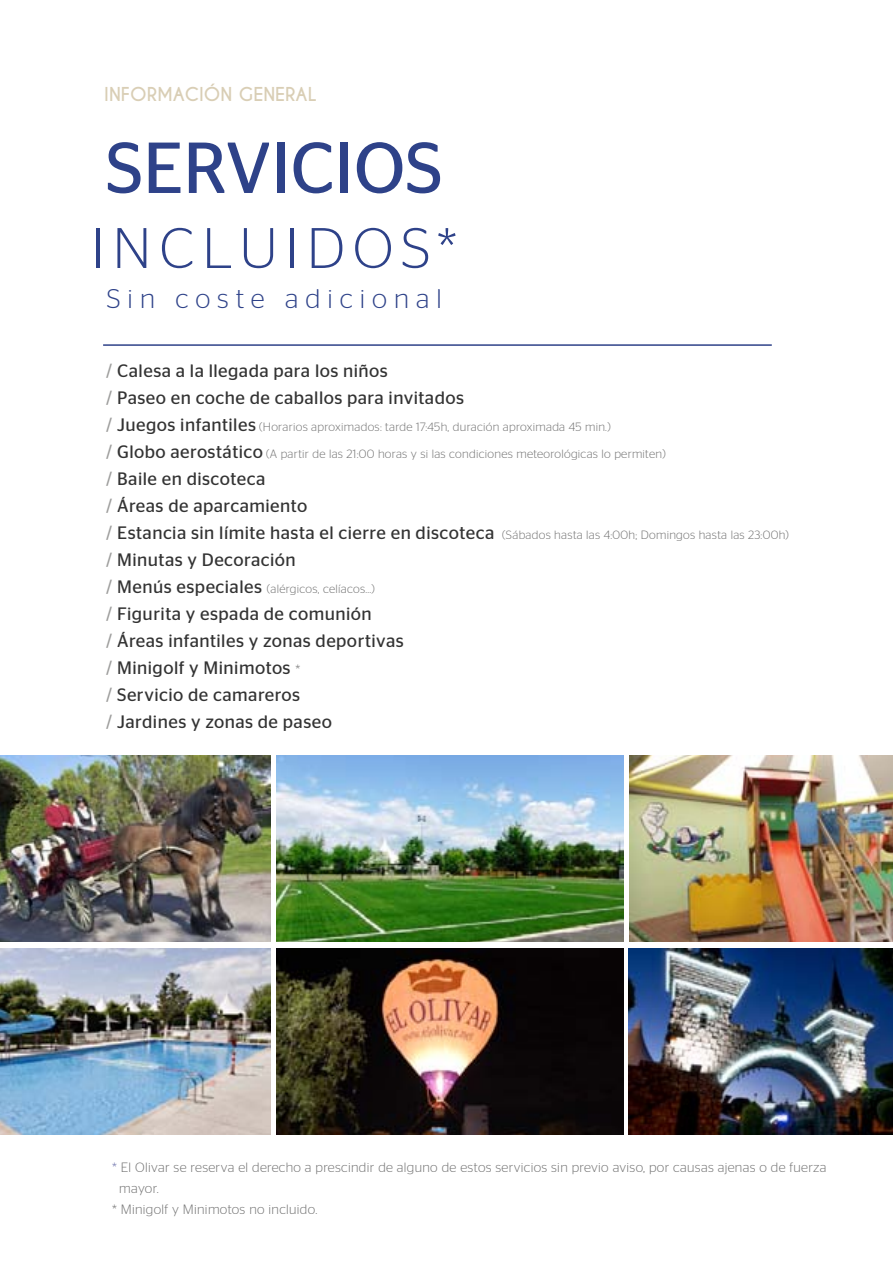
<style>
.page{position:relative;width:893px;height:1263px;background:#fff}
.page>*{position:absolute;margin:0;border:0;box-sizing:border-box;transform-origin:0 0}
.t1{font:72px "Stag Sans";color:#2e4289}
.t2{font:300 57px "Stag Sans";letter-spacing:.14em;color:#2e4289}
.t3{font:300 27px "Stag Sans";letter-spacing:.26em;color:#2e4289}
.t4{font:18px/27px "Stag Sans";letter-spacing:.025em;color:#333}
.t5{font:700 18px "Caviar Dreams";color:#d9ceb5}
.t6{font:300 13.5px "Stag Sans";letter-spacing:.025em;color:#707070}
.t7{font:300 12px "Stag Sans";letter-spacing:.025em;color:#707070}
.s1{color:#9d9d9c}
.s2{font-weight:400;font-size:18px;color:#9d9d9c}
.s3{font-weight:400;font-size:18px;color:#333}
.s4{font-weight:300;font-size:13.5px;color:#707070}
.s5{color:#6b70aa}
</style>
<div class="page">
<hr style="left:103px;top:344px;width:669px;height:2px;background:#2e4289">
<img style="left:0;top:948px;width:270px;height:186px">
<img style="left:276px;top:948px;width:347px;height:186px">
<img style="left:629px;top:948px;width:264px;height:186px">
<img style="left:277px;top:756px;width:347px;height:186px">
<img style="left:0;top:756px;width:271px;height:186px">
<img style="left:629px;top:756px;width:264px;height:186px">
<h3 class="t5" style="left:104px;top:83px;width:214px">INFORMACIÓN GENERAL</h3>
<h1 class="t1" style="left:106px;top:127px;width:338px">SERVICIOS</h1>
<h2 class="t2" style="left:91px;top:217px;width:367px">INCLUIDOS*</h2>
<h3 class="t3" style="left:107px;top:284px;width:336px">Sin coste adicional</h3>
<h3 class="t4" style="left:106px;top:357px;width:359px"><span class="s1">/</span> Calesa a la llegada para los niños<br><span class="s1">/</span> Paseo en coche de caballos para invitados</h3>
<p class="t7" style="left:106px;top:420px;width:506px"><span class="s2">/</span> <span class="s3">Juegos infantiles</span> (Horarios aproximados: tarde 17:45h, duración aproximada 45 min.)</p>
<p class="t7" style="left:106px;top:447px;width:561px"><span class="s2">/</span> <span class="s3">Globo aerostático</span> (A partir de las 21:00 horas y si las condiciones meteorológicas lo permiten)</p>
<h3 class="t4" style="left:106px;top:465px;width:203px"><span class="s1">/</span> Baile en discoteca<br><span class="s1">/</span> Áreas de aparcamiento</h3>
<p class="t7" style="left:106px;top:528px;width:684px"><span class="s2">/</span> <span class="s3">Estancia sin límite hasta el cierre en discoteca</span> (Sábados hasta las 4:00h; Domingos hasta las 23:00h)</p>
<h3 class="t4" style="left:106px;top:546px;width:191px"><span class="s1">/</span> Minutas y Decoración</h3>
<p class="t7" style="left:106px;top:582px;width:270px"><span class="s2">/</span> <span class="s3">Menús especiales</span> (alérgicos, celíacos...)</p>
<h3 class="t4" style="left:106px;top:600px;width:299px"><span class="s1">/</span> Figurita y espada de comunión<br><span class="s1">/</span> Áreas infantiles y zonas deportivas <span class="s1">/</span> Minigolf y Minimotos <span class="s4">*<br></span><span class="s1">/</span> Servicio de camareros<br><span class="s1">/</span> Jardines y zonas de paseo</h3>
<p class="t6" style="left:112px;top:1160px;width:716px"><span class="s5">*</span> El Olivar se reserva el derecho a prescindir de alguno de estos servicios sin previo aviso, por causas ajenas o de fuerza</p>
<p class="t6" style="left:119px;top:1181px;width:41px">mayor.</p>
<p class="t6" style="left:112px;top:1202px;width:207px">* Minigolf y Minimotos no incluido.</p>
</div>
